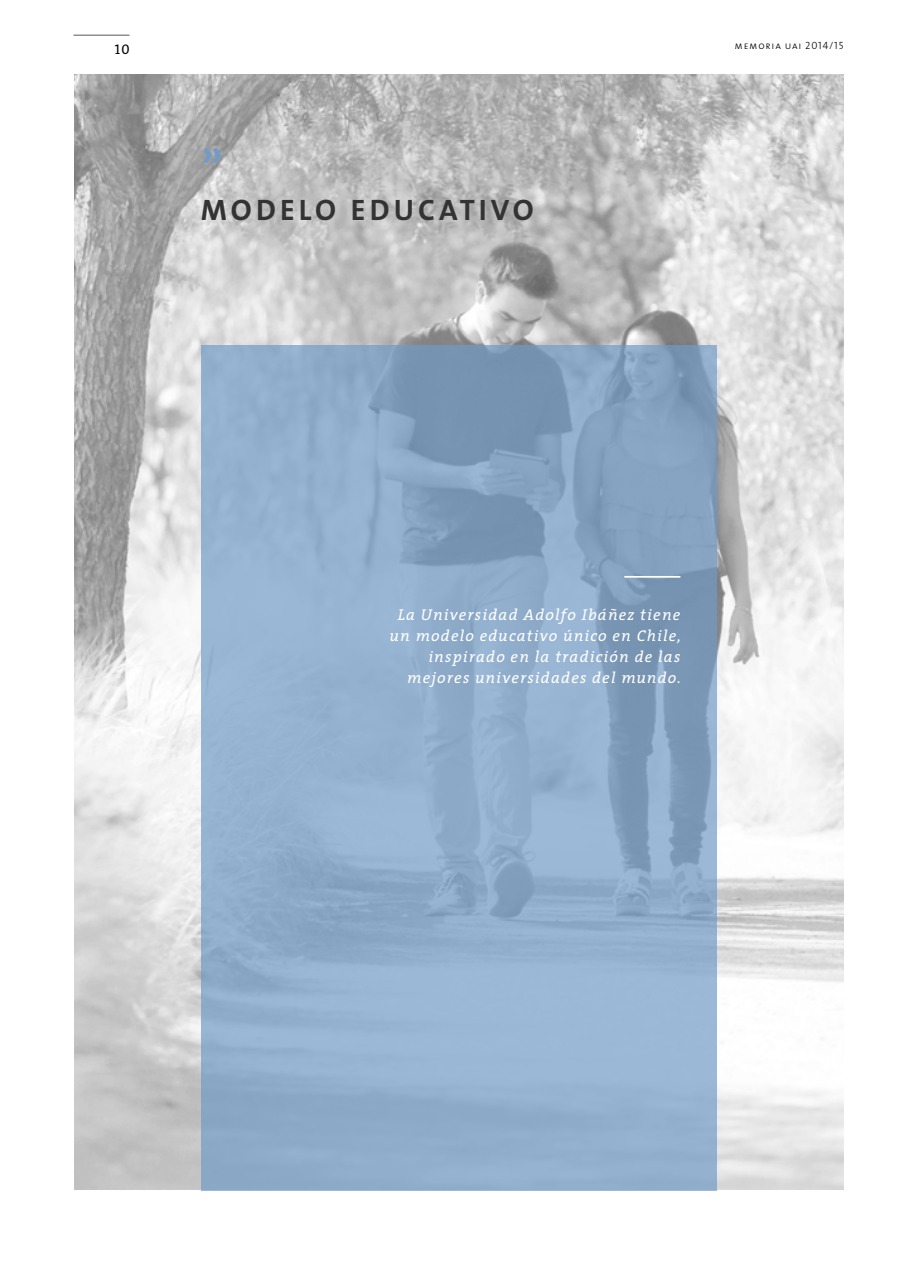
<style>
.page{position:relative;width:918px;height:1265px;background:#fff}
.page>*{position:absolute;margin:0;border:0;box-sizing:border-box;transform-origin:0 0}
.t1{font:29.75px "The Sans Bold Caps";letter-spacing:.135em;color:#333}
.t2{font:italic 15.75px/21px "The Serif";letter-spacing:.075em;color:#fff;text-align:right}
.t3{font:14px "The Serif Regular Caps";color:#000}
.t4{font:10.5px "The Sans Light Caps";letter-spacing:.075em;color:#000}
</style>
<div class="page">
<hr style="left:73px;top:35px;width:56px;height:1px;background:#58595b">
<img style="left:74px;top:74px;width:769px;height:1116px">
<svg style="left:201px;top:345px;width:516px;height:846px;fill:#93afce"></svg>
<svg style="left:203px;top:147px;width:18px;height:17px"></svg>
<hr style="left:624px;top:576px;width:56px;height:2px;background:#fff">
<p class="t3" style="left:115px;top:38px;width:16px">10</p>
<p class="t4" style="left:734px;top:39px;width:110px">memoria uai 2014/15</p>
<h1 class="t1" style="left:201px;top:185px;width:334px">MODELO EDUCATIVO</h1>
<p class="t2" style="left:390px;top:604px;width:293px">La Universidad Adolfo Ibáñez tiene un modelo educativo único en Chile, inspirado en la tradición de las mejores universidades del mundo.</p>
</div>
